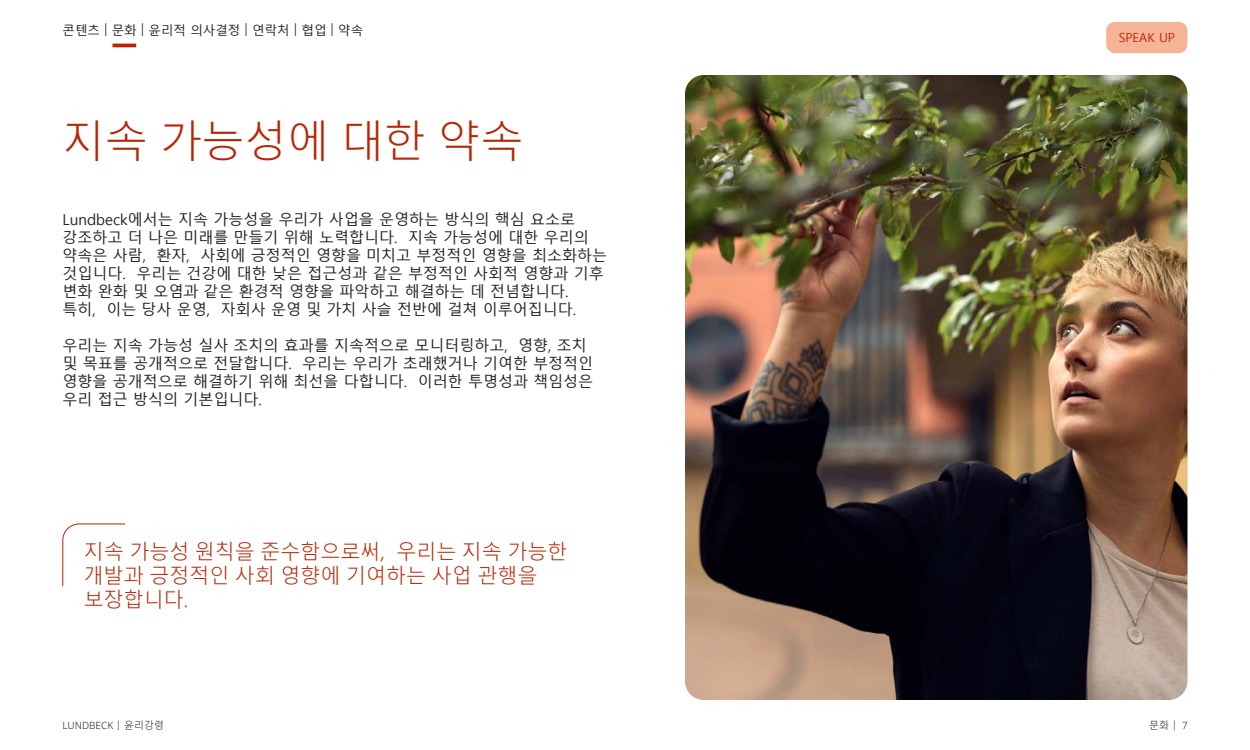
<style>
.page{position:relative;width:1250px;height:750px;background:#fff}
.page>*{position:absolute;margin:0;border:0;box-sizing:border-box;transform-origin:0 0}
.t1{font:300 42.5px "Malgun Gothic";color:#b92504}
.t2{font:300 20px/24px "Malgun Gothic";color:#b92504}
.t3{font:15px/18px "Malgun Gothic";color:#22201f}
.t4{font:12.5px "Malgun Gothic";color:#22201f}
.t5{font:12.5px "Malgun Gothic";color:#b92504}
.t6{font:300 10px "Noto Sans";color:#22201f}
.t7{font:300 10px "Malgun Gothic";color:#22201f}
.s1{font-family:"Malgun Gothic"}
.s2{font-family:"Noto Sans"}
</style>
<div class="page">
<div style="left:1106px;top:22px;width:82px;height:31px;background:#f5b496;border-radius:9px"></div>
<hr style="left:112px;top:44px;width:24px;height:3px;background:#b92504">
<img style="left:685px;top:75px;width:503px;height:625px">
<svg style="left:62px;top:523px;width:63px;height:64px"></svg>
<p class="t4" style="left:63px;top:23px;width:302px">콘텐츠 | 문화 | 윤리적 의사결정 | 연락처 | 협업 | 약속</p>
<h1 class="t1" style="left:62px;top:117px;width:462px">지속 가능성에 대한 약속</h1>
<p class="t3" style="left:62px;top:211px;width:546px">Lundbeck에서는 지속 가능성을 우리가 사업을 운영하는 방식의 핵심 요소로 강조하고 더 나은 미래를 만들기 위해 노력합니다. 지속 가능성에 대한 우리의 약속은 사람, 환자, 사회에 긍정적인 영향을 미치고 부정적인 영향을 최소화하는 것입니다. 우리는 건강에 대한 낮은 접근성과 같은 부정적인 사회적 영향과 기후 변화 완화 및 오염과 같은 환경적 영향을 파악하고 해결하는 데 전념합니다.<br>특히, 이는 당사 운영, 자회사 운영 및 가치 사슬 전반에 걸쳐 이루어집니다.</p>
<p class="t3" style="left:62px;top:337px;width:532px">우리는 지속 가능성 실사 조치의 효과를 지속적으로 모니터링하고, 영향, 조치 및 목표를 공개적으로 전달합니다. 우리는 우리가 초래했거나 기여한 부정적인 영향을 공개적으로 해결하기 위해 최선을 다합니다. 이러한 투명성과 책임성은 우리 접근 방식의 기본입니다.</p>
<h2 class="t2" style="left:84px;top:540px;width:485px">지속 가능성 원칙을 준수함으로써, 우리는 지속 가능한 개발과 긍정적인 사회 영향에 기여하는 사업 관행을 보장합니다.</h2>
<p class="t6" style="left:62px;top:719px;width:103px">LUNDBECK | <span class="s1">윤리강령</span></p>
<p class="t5" style="left:1119px;top:30px;width:58px">SPEAK UP</p>
<p class="t7" style="left:1149px;top:720px;width:40px">문화 <span class="s2">| 7</span></p>
</div>
